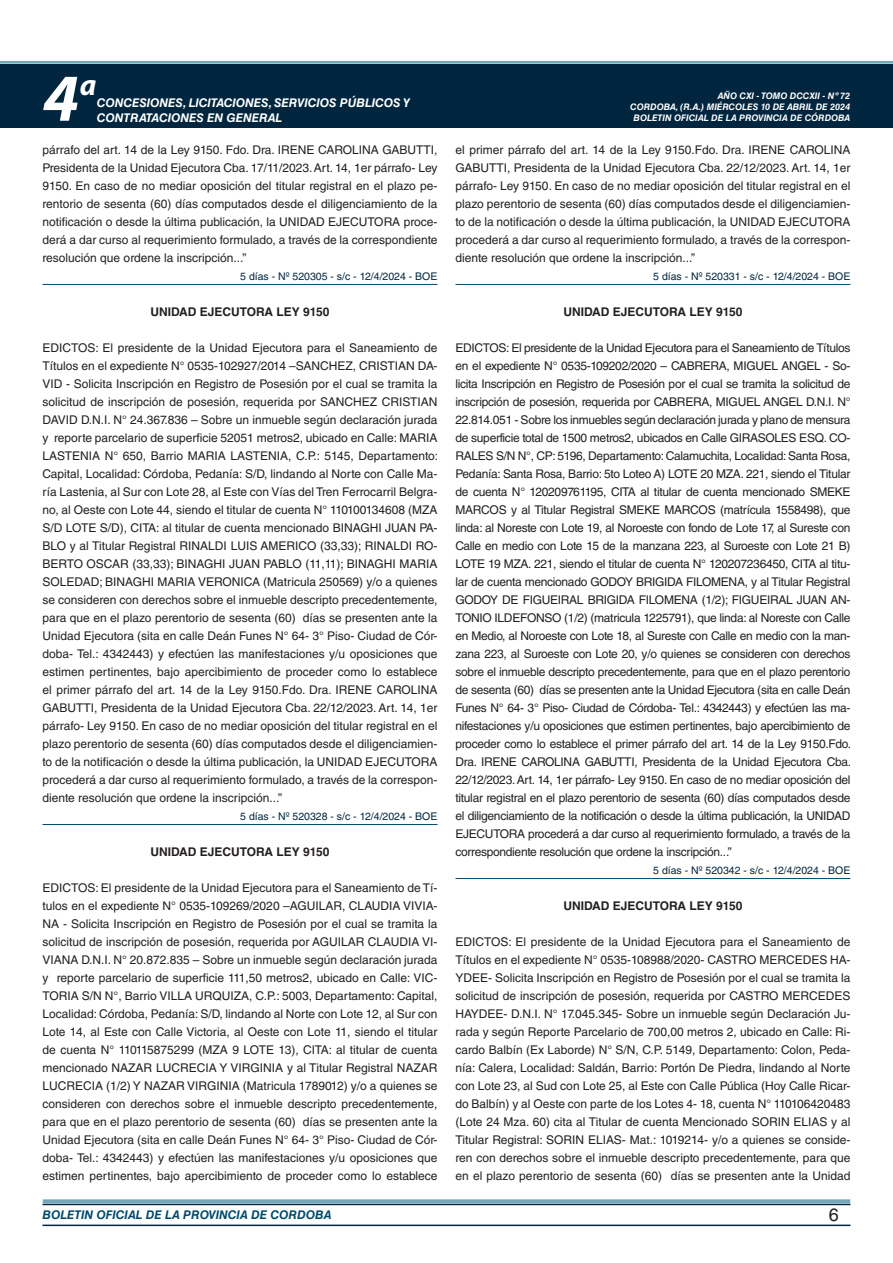
<style>
.page{position:relative;width:893px;height:1263px;background:#fff}
.page>*{position:absolute;margin:0;border:0;box-sizing:border-box;transform-origin:0 0}
.t1{font:italic 700 67.5px "Myriad Pro";color:#fff}
.t2{font:italic 700 30px "Myriad Pro";color:#fff}
.t3{font:18px "Helvetica LT Std";color:#231f20}
.TEXTO_BASE{font:12px/18px "Helvetica LT Std";color:#231f20;text-align:justify}
.RESUELVE{font:700 12px "Helvetica LT Std";color:#231f20}
.t4{font:italic 700 12px/14.4px "Helvetica LT Std";color:#fff}
.t5{font:italic 700 12px "Helvetica LT Std";color:#004b6c}
.FECHA_DE_VENCIMIENTO{font:10.5px "Helvetica LT Std";color:#00263f}
.t6{font:italic 700 9px/10.8px "Helvetica LT Std";color:#fff;text-align:right}
</style>
<div class="page">
<div style="left:0;top:61px;width:893px;height:6px;background:#fff;opacity:.75"></div>
<hr style="left:43px;top:1224px;width:807px;height:2px;background:#00263f">
<div style="left:42px;top:1198px;width:809px;height:8px;background:#fff;opacity:.75"></div>
<div style="left:0;top:64px;width:893px;height:64px;background:#00263f"></div>
<hr style="left:43px;top:284px;width:394px;height:1px;background:#004b6c">
<hr style="left:43px;top:824px;width:394px;height:1px;background:#004b6c">
<hr style="left:455px;top:284px;width:395px;height:1px;background:#004b6c">
<hr style="left:455px;top:878px;width:395px;height:1px;background:#004b6c">
<h1 class="t1" style="left:43px;top:54px;width:38px">4</h1>
<h2 class="t2" style="left:80px;top:66px;width:18px">a</h2>
<p class="t4" style="left:97px;top:96px;width:315px">CONCESIONES, LICITACIONES, SERVICIOS PÚBLICOS Y<br>CONTRATACIONES EN GENERAL</p>
<p class="TEXTO_BASE" style="left:43px;top:141px;width:396px">párrafo del art. 14 de la Ley 9150. Fdo. Dra. IRENE CAROLINA GABUTTI, Presidenta de la Unidad Ejecutora Cba. 17/11/2023. Art. 14, 1er párrafo- Ley 9150. En caso de no mediar oposición del titular registral en el plazo pe&shy;rentorio de sesenta (60) días computados desde el diligenciamiento de la notificación o desde la última publicación, la UNIDAD EJECUTORA proce&shy;derá a dar curso al requerimiento formulado, a través de la correspondiente resolución que ordene la inscripción...”</p>
<p class="FECHA_DE_VENCIMIENTO" style="left:240px;top:270px;width:199px">5 días - Nº 520305 - s/c - 12/4/2024 - BOE</p>
<p class="RESUELVE" style="left:150px;top:304px;width:181px">UNIDAD EJECUTORA LEY 9150</p>
<p class="TEXTO_BASE" style="left:43px;top:339px;width:397px">EDICTOS: El presidente de la Unidad Ejecutora para el Saneamiento de Títulos en el expediente N° 0535-102927/2014 –SANCHEZ, CRISTIAN DA-VID - Solicita Inscripción en Registro de Posesión por el cual se tramita la solicitud de inscripción de posesión, requerida por SANCHEZ CRISTIAN DAVID D.N.I. N° 24.367.836 – Sobre un inmueble según declaración jurada y reporte parcelario de superficie 52051 metros2, ubicado en Calle: MARIA LASTENIA N° 650, Barrio MARIA LASTENIA, C.P.: 5145, Departamento:<br>Capital, Localidad: Córdoba, Pedanía: S/D, lindando al Norte con Calle Ma&shy;ría Lastenia, al Sur con Lote 28, al Este con Vías del Tren Ferrocarril Belgra&shy;no, al Oeste con Lote 44, siendo el titular de cuenta N° 110100134608 (MZA S/D LOTE S/D), CITA: al titular de cuenta mencionado BINAGHI JUAN PA-BLO y al Titular Registral RINALDI LUIS AMERICO (33,33); RINALDI RO-BERTO OSCAR (33,33); BINAGHI JUAN PABLO (11,11); BINAGHI MARIA SOLEDAD; BINAGHI MARIA VERONICA (Matricula 250569) y/o a quienes se consideren con derechos sobre el inmueble descripto precedentemente, para que en el plazo perentorio de sesenta (60) días se presenten ante la Unidad Ejecutora (sita en calle Deán Funes N° 64- 3° Piso- Ciudad de Cór&shy;doba- Tel.: 4342443) y efectúen las manifestaciones y/u oposiciones que estimen pertinentes, bajo apercibimiento de proceder como lo establece el primer párrafo del art. 14 de la Ley 9150.Fdo. Dra. IRENE CAROLINA GABUTTI, Presidenta de la Unidad Ejecutora Cba. 22/12/2023. Art. 14, 1er párrafo- Ley 9150. En caso de no mediar oposición del titular registral en el plazo perentorio de sesenta (60) días computados desde el diligenciamien&shy;to de la notificación o desde la última publicación, la UNIDAD EJECUTORA procederá a dar curso al requerimiento formulado, a través de la correspon&shy;diente resolución que ordene la inscripción...”</p>
<p class="FECHA_DE_VENCIMIENTO" style="left:240px;top:810px;width:199px">5 días - Nº 520328 - s/c - 12/4/2024 - BOE</p>
<p class="RESUELVE" style="left:150px;top:844px;width:181px">UNIDAD EJECUTORA LEY 9150</p>
<p class="TEXTO_BASE" style="left:43px;top:879px;width:396px">EDICTOS: El presidente de la Unidad Ejecutora para el Saneamiento de Tí&shy;tulos en el expediente N° 0535-109269/2020 –AGUILAR, CLAUDIA VIVIA-NA - Solicita Inscripción en Registro de Posesión por el cual se tramita la solicitud de inscripción de posesión, requerida por AGUILAR CLAUDIA VI-VIANA D.N.I. N° 20.872.835 – Sobre un inmueble según declaración jurada y reporte parcelario de superficie 111,50 metros2, ubicado en Calle: VIC-TORIA S/N N°, Barrio VILLA URQUIZA, C.P.: 5003, Departamento: Capital, Localidad: Córdoba, Pedanía: S/D, lindando al Norte con Lote 12, al Sur con Lote 14, al Este con Calle Victoria, al Oeste con Lote 11, siendo el titular de cuenta N° 110115875299 (MZA 9 LOTE 13), CITA: al titular de cuenta mencionado NAZAR LUCRECIA Y VIRGINIA y al Titular Registral NAZAR LUCRECIA (1/2) Y NAZAR VIRGINIA (Matricula 1789012) y/o a quienes se consideren con derechos sobre el inmueble descripto precedentemente, para que en el plazo perentorio de sesenta (60) días se presenten ante la Unidad Ejecutora (sita en calle Deán Funes N° 64- 3° Piso- Ciudad de Cór&shy;doba- Tel.: 4342443) y efectúen las manifestaciones y/u oposiciones que estimen pertinentes, bajo apercibimiento de proceder como lo establece</p>
<p class="t6" style="left:630px;top:91px;width:222px">AÑO CXI - TOMO DCCXII - Nº 72<br>CORDOBA, (R.A.) MIÉRCOLES 10 DE ABRIL DE 2024</p>
<p class="t6" style="left:634px;top:112px;width:218px">BOLETIN OFICIAL DE LA PROVINCIA DE CÓRDOBA</p>
<p class="TEXTO_BASE" style="left:455px;top:141px;width:396px">el primer párrafo del art. 14 de la Ley 9150.Fdo. Dra. IRENE CAROLINA GABUTTI, Presidenta de la Unidad Ejecutora Cba. 22/12/2023. Art. 14, 1er párrafo- Ley 9150. En caso de no mediar oposición del titular registral en el plazo perentorio de sesenta (60) días computados desde el diligenciamien&shy;to de la notificación o desde la última publicación, la UNIDAD EJECUTORA procederá a dar curso al requerimiento formulado, a través de la correspon&shy;diente resolución que ordene la inscripción...”</p>
<p class="FECHA_DE_VENCIMIENTO" style="left:653px;top:270px;width:199px">5 días - Nº 520331 - s/c - 12/4/2024 - BOE</p>
<p class="RESUELVE" style="left:563px;top:304px;width:181px">UNIDAD EJECUTORA LEY 9150</p>
<p class="TEXTO_BASE" style="left:455px;top:339px;width:397px">EDICTOS: El presidente de la Unidad Ejecutora para el Saneamiento de Títulos en el expediente N° 0535-109202/2020 – CABRERA, MIGUEL ANGEL - So&shy;licita Inscripción en Registro de Posesión por el cual se tramita la solicitud de inscripción de posesión, requerida por CABRERA, MIGUEL ANGEL D.N.I. N° 22.814.051 - Sobre los inmuebles según declaración jurada y plano de mensura de superficie total de 1500 metros2, ubicados en Calle GIRASOLES ESQ. CO-RALES S/N N°, CP: 5196, Departamento: Calamuchita, Localidad: Santa Rosa, Pedanía: Santa Rosa, Barrio: 5to Loteo A) LOTE 20 MZA. 221, siendo el Titular de cuenta N° 120209761195, CITA al titular de cuenta mencionado SMEKE MARCOS y al Titular Registral SMEKE MARCOS (matrícula 1558498), que linda: al Noreste con Lote 19, al Noroeste con fondo de Lote 17, al Sureste con Calle en medio con Lote 15 de la manzana 223, al Suroeste con Lote 21 B)<br>LOTE 19 MZA. 221, siendo el titular de cuenta N° 120207236450, CITA al titu&shy;lar de cuenta mencionado GODOY BRIGIDA FILOMENA, y al Titular Registral GODOY DE FIGUEIRAL BRIGIDA FILOMENA (1/2); FIGUEIRAL JUAN AN-TONIO ILDEFONSO (1/2) (matricula 1225791), que linda: al Noreste con Calle en Medio, al Noroeste con Lote 18, al Sureste con Calle en medio con la man&shy;zana 223, al Suroeste con Lote 20, y/o quienes se consideren con derechos sobre el inmueble descripto precedentemente, para que en el plazo perentorio de sesenta (60) días se presenten ante la Unidad Ejecutora (sita en calle Deán Funes N° 64- 3° Piso- Ciudad de Córdoba- Tel.: 4342443) y efectúen las ma&shy;nifestaciones y/u oposiciones que estimen pertinentes, bajo apercibimiento de proceder como lo establece el primer párrafo del art. 14 de la Ley 9150.Fdo.<br>Dra. IRENE CAROLINA GABUTTI, Presidenta de la Unidad Ejecutora Cba.<br>22/12/2023. Art. 14, 1er párrafo- Ley 9150. En caso de no mediar oposición del titular registral en el plazo perentorio de sesenta (60) días computados desde el diligenciamiento de la notificación o desde la última publicación, la UNIDAD EJECUTORA procederá a dar curso al requerimiento formulado, a través de la correspondiente resolución que ordene la inscripción...”</p>
<p class="FECHA_DE_VENCIMIENTO" style="left:653px;top:864px;width:199px">5 días - Nº 520342 - s/c - 12/4/2024 - BOE</p>
<p class="RESUELVE" style="left:563px;top:898px;width:181px">UNIDAD EJECUTORA LEY 9150</p>
<p class="TEXTO_BASE" style="left:455px;top:933px;width:396px">EDICTOS: El presidente de la Unidad Ejecutora para el Saneamiento de Títulos en el expediente N° 0535-108988/2020- CASTRO MERCEDES HA-YDEE- Solicita Inscripción en Registro de Posesión por el cual se tramita la solicitud de inscripción de posesión, requerida por CASTRO MERCEDES HAYDEE- D.N.I. N° 17.045.345- Sobre un inmueble según Declaración Ju&shy;rada y según Reporte Parcelario de 700,00 metros 2, ubicado en Calle: Ri&shy;cardo Balbín (Ex Laborde) N° S/N, C.P. 5149, Departamento: Colon, Peda&shy;nía: Calera, Localidad: Saldán, Barrio: Portón De Piedra, lindando al Norte con Lote 23, al Sud con Lote 25, al Este con Calle Pública (Hoy Calle Ricar&shy;do Balbín) y al Oeste con parte de los Lotes 4- 18, cuenta N° 110106420483 (Lote 24 Mza. 60) cita al Titular de cuenta Mencionado SORIN ELIAS y al Titular Registral: SORIN ELIAS- Mat.: 1019214- y/o a quienes se conside&shy;ren con derechos sobre el inmueble descripto precedentemente, para que en el plazo perentorio de sesenta (60) días se presenten ante la Unidad</p>
<p class="t5" style="left:43px;top:1208px;width:290px">BOLETIN OFICIAL DE LA PROVINCIA DE CORDOBA</p>
<h3 class="t3" style="left:829px;top:1204px;width:12px">6</h3>
</div>
